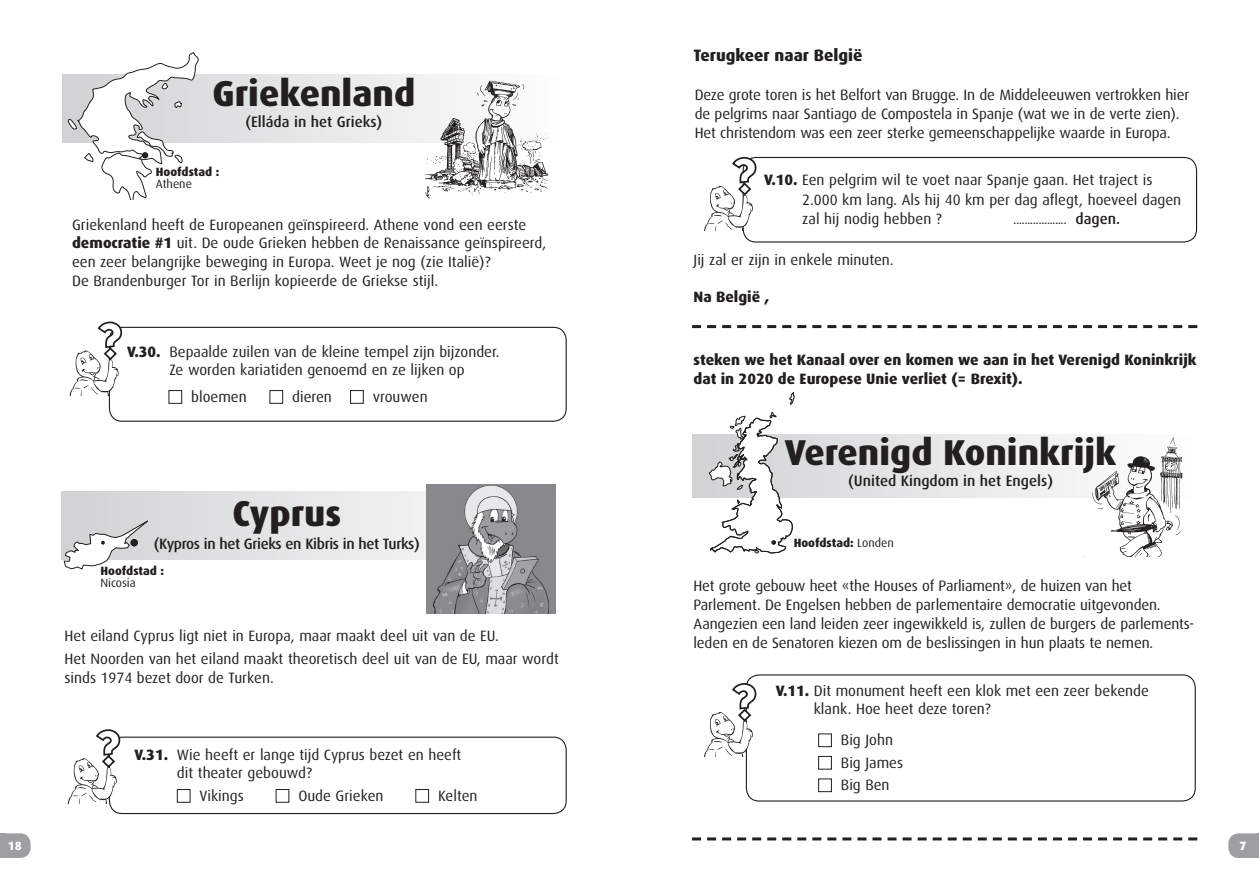
<style>
.page{position:relative;width:1259px;height:893px;background:#fff}
.page>*{position:absolute;margin:0;border:0;box-sizing:border-box;transform-origin:0 0}
.t1{font:800 36px "Dax";color:#231f20}
.t2{font:800 16.5px "Dax";color:#231f20}
.t3{font:15px/18.8px "Dax";color:#231f20}
.t4{font:800 15px/18.8px "Dax";color:#231f20}
.t5{font:500 15px "Dax";letter-spacing:-.005em;color:#231f20}
.t6{font:500 15px "Dax";letter-spacing:-.025em;color:#231f20}
.t7{font:800 12px "Dax";color:#231f20}
.t8{font:12px "Dax";color:#231f20}
.t9{font:800 12px "Dax";color:#fff}
.t10{font:500 10.5px "Dax";color:#231f20}
.s1{font-weight:800}
.s2{font-size:15px}
.s3{font-weight:400}
</style>
<div class="page">
<svg style="left:5px;top:833px;width:26px;height:25px"></svg>
<div style="left:0;top:833px;width:5px;height:25px;background:#9d9fa2"></div>
<svg style="left:63px;top:75px;width:360px;height:68px;background:#e6e6e7"></svg>
<svg style="left:67px;top:52px;width:132px;height:148px"></svg>
<img style="left:423px;top:74px;width:126px;height:125px">
<div style="left:168px;top:390px;width:14px;height:14px;border:1px solid #231f20"></div>
<div style="left:269px;top:390px;width:14px;height:14px;border:1px solid #231f20"></div>
<div style="left:350px;top:390px;width:14px;height:14px;border:1px solid #231f20"></div>
<div style="left:109px;top:327px;width:458px;height:95px;border:1px solid #231f20;border-radius:13px"></div>
<svg style="left:70px;top:321px;width:53px;height:74px"></svg>
<svg style="left:62px;top:492px;width:494px;height:68px;background:#e2e3e4"></svg>
<svg style="left:63px;top:520px;width:86px;height:50px"></svg>
<img style="left:427px;top:485px;width:128px;height:128px">
<div style="left:130px;top:539px;width:8px;height:7px;background:#231f20;border-radius:50%"></div>
<div style="left:177px;top:789px;width:13px;height:14px;border:1px solid #231f20"></div>
<div style="left:276px;top:789px;width:13px;height:14px;border:1px solid #231f20"></div>
<div style="left:415px;top:789px;width:14px;height:14px;border:1px solid #231f20"></div>
<div style="left:109px;top:737px;width:458px;height:77px;border:1px solid #231f20;border-radius:13px"></div>
<svg style="left:68px;top:729px;width:53px;height:74px"></svg>
<svg style="left:1228px;top:833px;width:28px;height:25px"></svg>
<hr style="left:1256px;top:833px;width:3px;height:25px;background:#9d9fa2">
<svg style="left:692px;top:434px;width:390px;height:63px;fill:#e6e7e8"></svg>
<div style="left:742px;top:157px;width:455px;height:86px;border:1px solid #231f20;border-radius:13px"></div>
<svg style="left:704px;top:156px;width:53px;height:75px"></svg>
<svg style="left:789px;top:392px;width:6px;height:13px"></svg>
<svg style="left:708px;top:411px;width:85px;height:143px"></svg>
<div style="left:792px;top:537px;width:127px;height:17px;background:#fff"></div>
<img style="left:1082px;top:434px;width:101px;height:122px">
<div style="left:818px;top:733px;width:14px;height:14px;border:1px solid #231f20"></div>
<div style="left:818px;top:756px;width:14px;height:13px;border:1px solid #231f20"></div>
<div style="left:818px;top:778px;width:14px;height:14px;border:1px solid #231f20"></div>
<div style="left:746px;top:674px;width:449px;height:128px;border:1px solid #231f20;border-radius:13px"></div>
<svg style="left:704px;top:682px;width:53px;height:75px"></svg>
<svg style="left:692px;top:325px;width:505px;height:3px"></svg>
<svg style="left:692px;top:837px;width:505px;height:3px"></svg>
<p class="t9" style="left:8px;top:839px;width:15px">18</p>
<h1 class="t1" style="left:212px;top:72px;width:204px">Griekenland</h1>
<p class="t5" style="left:245px;top:113px;width:138px">(Elláda in het Grieks)</p>
<p class="t7" style="left:156px;top:165px;width:65px">Hoofdstad :</p>
<p class="t8" style="left:156px;top:177px;width:38px">Athene</p>
<p class="t3" style="left:72px;top:215px;width:476px">Griekenland heeft de Europeanen geïnspireerd. Athene vond een eerste <span class="s1">democratie #1</span> uit. De oude Grieken hebben de Renaissance geïnspireerd, een zeer belangrijke beweging in Europa. Weet je nog (zie Italië)?<br>De Brandenburger Tor in Berlijn kopieerde de Griekse stijl.</p>
<p class="t3" style="left:127px;top:343px;width:374px;line-height:18px;text-align:center"><span class="s1">V.30.</span> Bepaalde zuilen van de kleine tempel zijn bijzonder.<br>Ze worden kariatiden genoemd en ze lijken op</p>
<p class="t3" style="left:191px;top:387px;width:57px">bloemen</p>
<p class="t3" style="left:292px;top:387px;width:41px">dieren</p>
<p class="t3" style="left:373px;top:387px;width:56px">vrouwen</p>
<h1 class="t1" style="left:232px;top:493px;width:110px">Cyprus</h1>
<p class="t6" style="left:154px;top:536px;width:267px">(Kypros in het Grieks en Kibris in het Turks)</p>
<p class="t7" style="left:100px;top:564px;width:65px">Hoofdstad :</p>
<p class="t8" style="left:100px;top:576px;width:37px">Nicosia</p>
<p class="t3" style="left:64px;top:625px;width:496px;line-height:23px">Het eiland Cyprus ligt niet in Europa, maar maakt deel uit van de EU.<br>Het Noorden van het eiland maakt theoretisch deel uit van de EU, maar wordt</p>
<p class="t3" style="left:64px;top:668px;width:211px">sinds 1974 bezet door de Turken.</p>
<p class="t3" style="left:177px;top:746px;width:286px;line-height:18px;text-indent:-42px"><span class="s1">V.31.</span> Wie heeft er lange tijd Cyprus bezet en heeft dit theater gebouwd?</p>
<p class="t3" style="left:200px;top:786px;width:46px">Vikings</p>
<p class="t3" style="left:298px;top:786px;width:87px">Oude Grieken</p>
<p class="t3" style="left:438px;top:786px;width:41px">Kelten</p>
<p class="t2" style="left:693px;top:46px;width:170px">Terugkeer naar België</p>
<p class="t3" style="left:695px;top:86px;width:496px">Deze grote toren is het Belfort van Brugge. In de Middeleeuwen vertrokken hier de pelgrims naar Santiago de Compostela in Spanje (wat we in de verte zien).<br>Het christendom was een zeer sterke gemeenschappelijke waarde in Europa.</p>
<p class="t3" style="left:802px;top:171px;width:380px;line-height:19.5px;text-indent:-38px"><span class="s1">V.10.</span> Een pelgrim wil te voet naar Spanje gaan. Het traject is<br>2.000 km lang. Als hij 40 km per dag aflegt, hoeveel dagen zal hij nodig hebben ?</p>
<p class="t10" style="left:1013px;top:215px;width:108px">................... <span class="s2">dagen.</span></p>
<p class="t3" style="left:693px;top:251px;width:202px">Jij zal er zijn in enkele minuten.</p>
<p class="t4" style="left:693px;top:288px;width:77px">Na België ,</p>
<p class="t4" style="left:693px;top:351px;width:504px">steken we het Kanaal over en komen we aan in het Verenigd Koninkrijk dat in 2020 de Europese Unie verliet (= Brexit).</p>
<h1 class="t1" style="left:785px;top:432px;width:333px">Verenigd Koninkrijk</h1>
<p class="t5" style="left:848px;top:473px;width:206px">(United Kingdom in het Engels)</p>
<p class="t7" style="left:793px;top:536px;width:102px">Hoofdstad: <span class="s3">Londen</span></p>
<p class="t3" style="left:693px;top:577px;width:502px">Het grote gebouw heet «the Houses of Parliament», de huizen van het Parlement. De Engelsen hebben de parlementaire democratie uitgevonden.<br>Aangezien een land leiden zeer ingewikkeld is, zullen de burgers de parlements&shy;leden en de Senatoren kiezen om de beslissingen in hun plaats te nemen.</p>
<p class="t3" style="left:814px;top:682px;width:337px;line-height:18px;text-indent:-38px"><span class="s1">V.11.</span> Dit monument heeft een klok met een zeer bekende klank. Hoe heet deze toren?</p>
<p class="t3" style="left:841px;top:729px;width:64px;line-height:22.5px">Big John<br>Big James<br>Big Ben</p>
<p class="t9" style="left:1239px;top:839px;width:8px">7</p>
</div>
